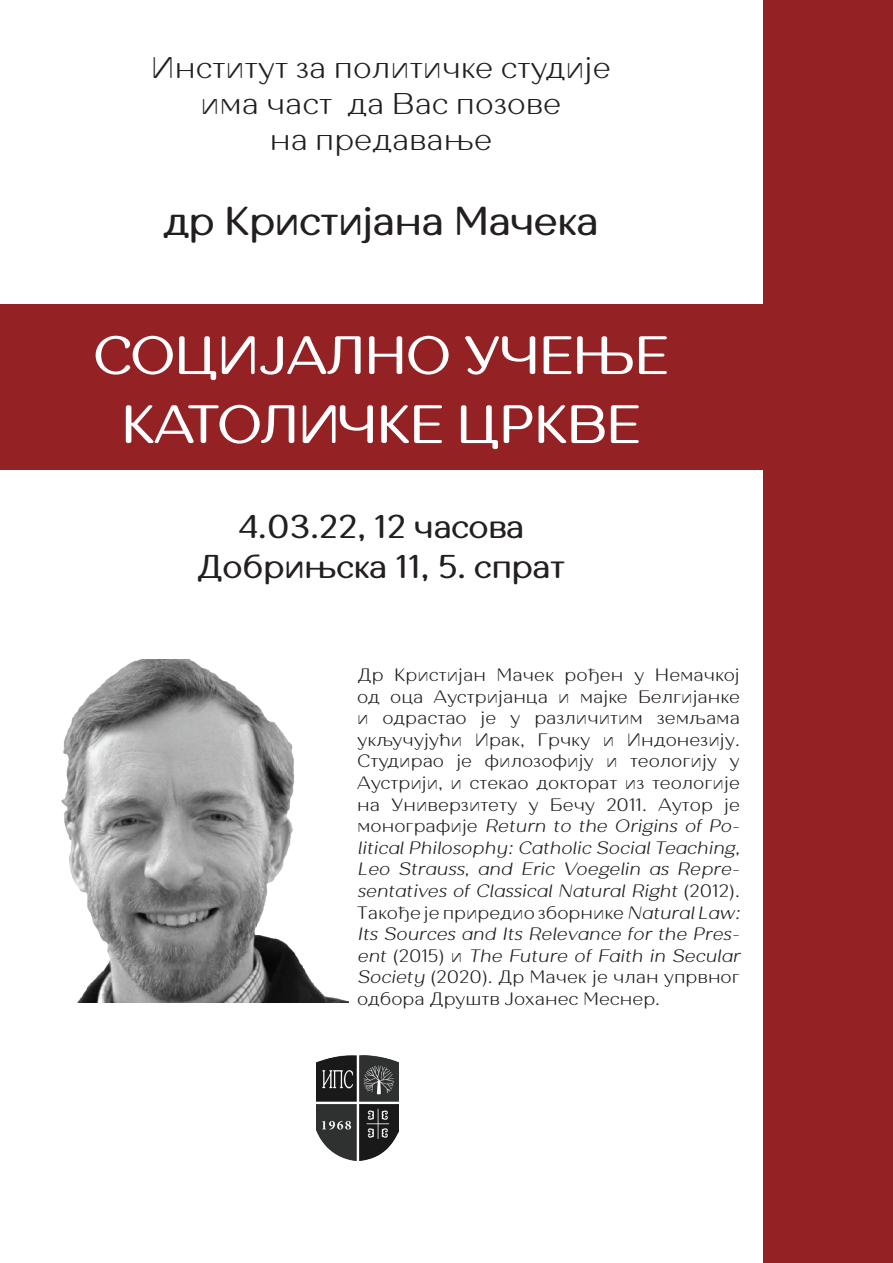
<style>
.page{position:relative;width:893px;height:1263px;background:#fff}
.page>*{position:absolute;margin:0;border:0;box-sizing:border-box;transform-origin:0 0}
.t1{font:700 54px/69px "Antario";letter-spacing:-.005em;color:#fff;text-align:center}
.t2{font:700 40.5px "Antario";color:#231f20}
.t3{font:700 33px/39.6px "Antario";color:#231f20;text-align:center}
.t4{font:30px/36px "Antario";color:#231f20;text-align:center}
.t5{font:18px/21.6px "Antario";color:#231f20;text-align:justify}
.s1{font-style:italic}
</style>
<div class="page">
<div style="left:763px;top:0;width:130px;height:1263px;background:#942225"></div>
<div style="left:0;top:304px;width:893px;height:166px;background:#942225"></div>
<img style="left:317px;top:1055px;width:81px;height:106px">
<img style="left:61px;top:660px;width:288px;height:342px">
<h3 class="t4" style="left:151px;top:50px;width:461px">Институт за политичке студије има част да Вас позове<br>на предавање</h3>
<h2 class="t2" style="left:163px;top:198px;width:437px">др Кристијана Мачека</h2>
<h1 class="t1" style="left:93px;top:321px;width:576px">СОЦИЈАЛНО УЧЕЊЕ<br>КАТОЛИЧКЕ ЦРКВЕ</h1>
<h3 class="t3" style="left:197px;top:507px;width:369px">4.03.22, 12 часова<br>Добрињска 11, 5. спрат</h3>
<p class="t5" style="left:357px;top:664px;width:384px">Др Кристијан Мачек рођен у Немачкој од оца Аустријанца и мајке Белгијанке и одрастао je у различитим земљама укључујући Ирак, Грчку и Индонезију.<br>Студирао је филозофију и теологију у Аустрији, и стекао докторат из теологије на Универзитету у Бечу 2011. Аутор је монографије <span class="s1">Return to the Origins of Po&shy;litical Philosophy: Catholic Social Teaching, Leo Strauss, and Eric Voegelin as Repre&shy;sentatives of Classical Natural Right</span> (2012).<br>Такође је приредио зборнике <span class="s1">Natural Law:<br>Its Sources and Its Relevance for the Pres&shy;ent</span> (2015) и <span class="s1">The Future of Faith in Secular Society</span> (2020). Др Мачек је члан упрвног одбора Друштв Јоханес Меснер.</p>
</div>
